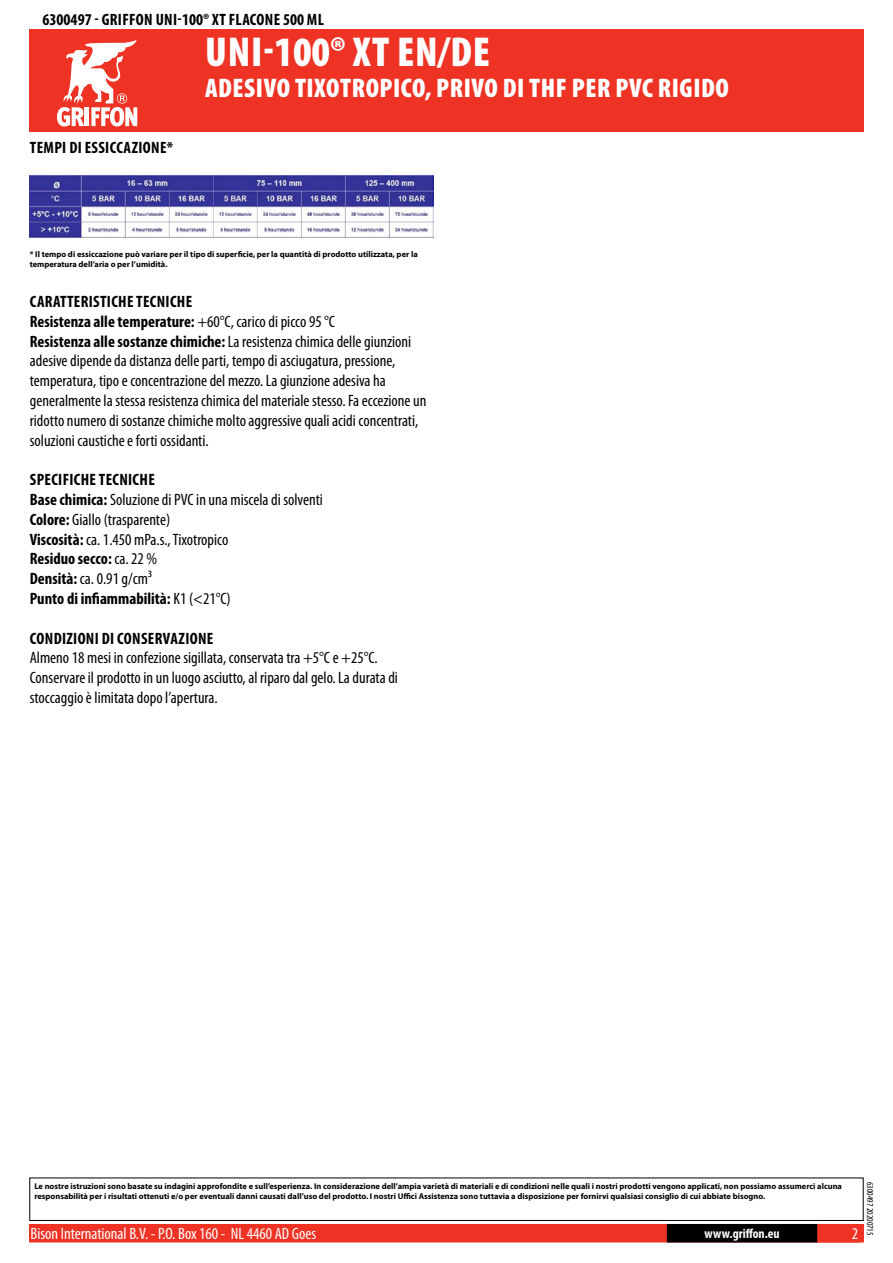
<style>
.page{position:relative;width:893px;height:1263px;background:#fff}
.page>*{position:absolute;margin:0;border:0;box-sizing:border-box;transform-origin:0 0}
.t1{font:900 condensed 42px "Myriad Pro";letter-spacing:.01em;color:#fff}
.t2{font:900 condensed 27px "Myriad Pro";letter-spacing:.02em;color:#fff}
.t3{font:condensed 16.5px/19.8px "Myriad Pro";color:#000}
.t4{font:700 condensed 16.5px "Myriad Pro";letter-spacing:.02em;color:#000}
.t5{font:condensed 16.5px "Myriad Pro";color:#fff}
.t6{font:700 condensed 13.5px "Myriad Pro";color:#fff}
.t7{font:condensed 9px "Myriad Pro";color:#000}
.t8{font:700 8.4px/10.1px "Myriad Pro";color:#000}
.s1{font-weight:700}
</style>
<div class="page">
<div style="left:30px;top:1225px;width:833px;height:17px;background:#ee3224"></div>
<div style="left:29px;top:1224px;width:835px;height:18px;border:2px solid #ee3224"></div>
<div style="left:816px;top:1224px;width:44px;height:18px;border:2px solid #ee3224"></div>
<div style="left:668px;top:1225px;width:148px;height:17px;background:#000"></div>
<div style="left:667px;top:1224px;width:150px;height:18px;border:2px solid #000"></div>
<div style="left:29px;top:1177px;width:835px;height:44px;border:1px solid #000"></div>
<div style="left:30px;top:30px;width:834px;height:102px;background:#ee3224"></div>
<svg style="left:57px;top:39px;width:80px;height:87px"></svg>
<img style="left:30px;top:176px;width:403px;height:61px">
<p class="t4" style="left:43px;top:9px;width:283px">6300497 - Griffon UNI-100® XT Flacone 500 ml</p>
<h1 class="t1" style="left:205px;top:25px;width:264px">UNI-100® XT EN/DE</h1>
<p class="t4" style="left:30px;top:137px;width:145px">Tempi di essiccazione*</p>
<h2 class="t2" style="left:205px;top:70px;width:525px">ADESIVO TIXOTROPICO, PRIVO DI THF PER PVC RIGIDO</h2>
<p class="t8" style="left:30px;top:249px;width:389px">* Il tempo di essiccazione può variare per il tipo di superficie, per la quantità di prodotto utilizzata, per la temperatura dell’aria o per l’umidità.</p>
<p class="t3" style="left:30px;top:291px;width:398px"><span class="s1">Caratteristiche Tecniche<br>Resistenza alle temperature:</span> +60°C, carico di picco 95 °C<br><span class="s1">Resistenza alle sostanze chimiche:</span> La resistenza chimica delle giunzioni adesive dipende da distanza delle parti, tempo di asciugatura, pressione, temperatura, tipo e concentrazione del mezzo. La giunzione adesiva ha generalmente la stessa resistenza chimica del materiale stesso. Fa eccezione un ridotto numero di sostanze chimiche molto aggressive quali acidi concentrati, soluzioni caustiche e forti ossidanti.</p>
<p class="t3" style="left:30px;top:470px;width:295px"><span class="s1">Specifiche tecniche<br>Base chimica:</span> Soluzione di PVC in una miscela di solventi <span class="s1">Colore:</span> Giallo (trasparente)<br><span class="s1">Viscosità:</span> ca. 1.450 mPa.s., Tixotropico<br><span class="s1">Residuo secco:</span> ca. 22 %<br><span class="s1">Densità:</span> ca. 0.91 g/cm³<br><span class="s1">Punto di infiammabilità:</span> K1 (&lt;21°C)</p>
<p class="t4" style="left:30px;top:628px;width:185px">Condizioni di conservazione</p>
<p class="t3" style="left:30px;top:648px;width:370px">Almeno 18 mesi in confezione sigillata, conservata tra +5°C e +25°C.<br>Conservare il prodotto in un luogo asciutto, al riparo dal gelo. La durata di stoccaggio è limitata dopo l’apertura.</p>
<p class="t8" style="left:34px;top:1181px;width:809px">Le nostre istruzioni sono basate su indagini approfondite e sull’esperienza. In considerazione dell’ampia varietà di materiali e di condizioni nelle quali i nostri prodotti vengono applicati, non possiamo assumerci alcuna responsabilità per i risultati ottenuti e/o per eventuali danni causati dall’uso del prodotto. I nostri Uffici Assistenza sono tuttavia a disposizione per fornirvi qualsiasi consiglio di cui abbiate bisogno.</p>
<p class="t5" style="left:31px;top:1224px;width:287px">Bison International B.V. - P.O. Box 160 - NL 4460 AD Goes</p>
<p class="t6" style="left:704px;top:1225px;width:77px">www.griffon.eu</p>
<p class="t5" style="left:852px;top:1224px;width:8px">2</p>
<p class="t7" style="left:875px;top:1182px;width:55px;rotate:90deg">6300497 20200715</p>
</div>
